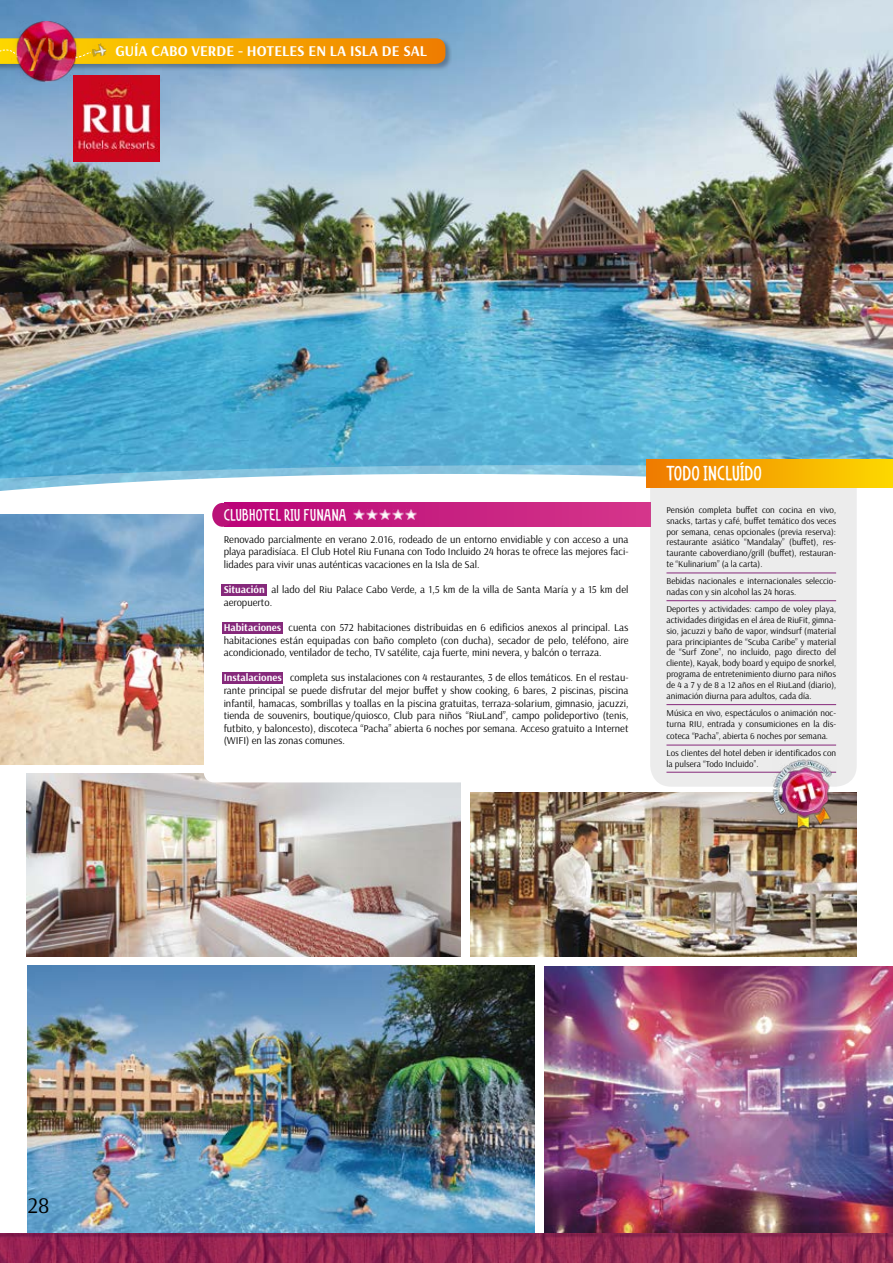
<style>
.page{position:relative;width:893px;height:1263px;background:#fff}
.page>*{position:absolute;margin:0;border:0;box-sizing:border-box;transform-origin:0 0}
.t1{font:22.5px "Arsenal";color:#000}
.t2{font:700 15px "Arsenal";color:#fff}
.t3{font:15px "Desiderata";color:#fff}
.t4{font:12px "Desiderata";color:#fff}
.t5{font:10.5px/12.6px "Arsenal";color:#000;text-align:justify}
.t6{font:9px/10.8px "Arsenal";color:#000}
.s1{font-weight:700;color:#fff}
</style>
<div class="page">
<img style="left:470px;top:793px;width:387px;height:164px">
<img style="left:544px;top:966px;width:349px;height:267px">
<img style="left:28px;top:965px;width:507px;height:268px">
<img style="left:26px;top:774px;width:434px;height:183px">
<img style="left:0;top:0;width:893px;height:464px">
<svg style="left:0;top:464px;width:646px;height:3px;background:#5db0d4"></svg>
<svg style="left:0;top:467px;width:878px;height:60px"></svg>
<div style="left:212px;top:503px;width:21px;height:24px;background:#ba1278;border-radius:50%"></div>
<svg style="left:222px;top:585px;width:45px;height:11px"></svg>
<div style="left:650px;top:465px;width:207px;height:322px;background:#ececec;border-radius:21px"></div>
<div style="left:646px;top:460px;width:247px;height:27px;background:linear-gradient(to right,#ee7900,#fdd900)"></div>
<svg style="left:222px;top:622px;width:60px;height:11px"></svg>
<div style="left:204px;top:677px;width:446px;height:105px;background:#fff;border-radius:11px"></div>
<hr style="left:666px;top:573px;width:170px;height:1px;background:#86297b">
<hr style="left:666px;top:600px;width:170px;height:1px;background:#86297b">
<hr style="left:666px;top:704px;width:170px;height:1px;background:#86297b">
<hr style="left:666px;top:745px;width:170px;height:1px;background:#86297b">
<hr style="left:666px;top:772px;width:170px;height:1px;background:#86297b">
<div style="left:0;top:37px;width:452px;height:34px;background:#000;opacity:.28"></div>
<svg style="left:0;top:38px;width:445px;height:26px;background:#f2a404"></svg>
<img style="left:12px;top:22px;width:69px;height:3px">
<div style="left:10px;top:25px;width:71px;height:60px;background:#000;opacity:.5"></div>
<img style="left:24px;top:36px;width:44px;height:35px">
<img style="left:773px;top:759px;width:63px;height:72px">
<img style="left:73px;top:75px;width:86px;height:87px">
<svg style="left:222px;top:673px;width:60px;height:11px"></svg>
<svg style="left:225px;top:503px;width:425px;height:24px;background:#c82283"></svg>
<img style="left:0;top:515px;width:204px;height:250px">
<svg style="left:878px;top:468px;width:15px;height:20px"></svg>
<svg style="left:0;top:1233px;width:893px;height:30px;background:#912550"></svg>
<h2 class="t2" style="left:115px;top:41px;width:313px">GUÍA CABO VERDE - HOTELES EN LA ISLA DE SAL</h2>
<p class="t4" style="left:224px;top:505px;width:124px">CLUBHOTEL RIU FUNANA</p>
<p class="t5" style="left:224px;top:533px;width:406px">Renovado parcialmente en verano 2.016, rodeado de un entorno envidiable y con acceso a una playa paradisíaca. El Club Hotel Riu Funana con Todo Incluido 24 horas te ofrece las mejores faci&shy;lidades para vivir unas auténticas vacaciones en la Isla de Sal.</p>
<p class="t5" style="left:224px;top:583px;width:406px"><span class="s1">Situación</span> al lado del Riu Palace Cabo Verde, a 1,5 km de la villa de Santa María y a 15 km del aeropuerto.</p>
<p class="t5" style="left:224px;top:621px;width:406px"><span class="s1">Habitaciones</span> cuenta con 572 habitaciones distribuidas en 6 edificios anexos al principal. Las habitaciones están equipadas con baño completo (con ducha), secador de pelo, teléfono, aire acondicionado, ventilador de techo, TV satélite, caja fuerte, mini nevera, y balcón o terraza.</p>
<p class="t5" style="left:224px;top:672px;width:406px"><span class="s1">Instalaciones</span> completa sus instalaciones con 4 restaurantes, 3 de ellos temáticos. En el restau&shy;rante principal se puede disfrutar del mejor buffet y show cooking, 6 bares, 2 piscinas, piscina infantil, hamacas, sombrillas y toallas en la piscina gratuitas, terraza-solarium, gimnasio, jacuzzi, tienda de souvenirs, boutique/quiosco, Club para niños “RiuLand”, campo polideportivo (tenis, futbito, y baloncesto), discoteca “Pacha” abierta 6 noches por semana. Acceso gratuito a Internet (WIFI) en las zonas comunes.</p>
<h2 class="t3" style="left:666px;top:462px;width:97px">TODO INCLUÍDO</h2>
<p class="t6" style="left:666px;top:505px;width:171px;text-align:justify">Pensión completa buffet con cocina en vivo, snacks, tartas y café, buffet temático dos veces por semana, cenas opcionales (previa reserva): restaurante asiático “Mandalay” (buffet), res&shy;taurante caboverdiano/grill (buffet), restauran&shy;te “Kulinarium” (a la carta).</p>
<p class="t6" style="left:666px;top:576px;width:171px">Bebidas nacionales e internacionales seleccio&shy;nadas con y sin alcohol las 24 horas.</p>
<p class="t6" style="left:666px;top:604px;width:171px;text-align:justify">Deportes y actividades: campo de voley playa, actividades dirigidas en el área de RiuFit, gimna&shy;sio, jacuzzi y baño de vapor, windsurf (material para principiantes de “Scuba Caribe” y material de “Surf Zone”, no incluido, pago directo del cliente), Kayak, body board y equipo de snorkel, programa de entretenimiento diurno para niños de 4 a 7 y de 8 a 12 años en el RiuLand (diario), animación diurna para adultos, cada día.</p>
<p class="t6" style="left:666px;top:707px;width:171px">Música en vivo, espectáculos o animación noc&shy;turna RIU, entrada y consumiciones en la dis-</p>
<p class="t6" style="left:666px;top:728px;width:171px;line-height:17.2px">coteca “Pacha”, abierta 6 noches por semana.<br>Los clientes del hotel deben ir identificados con</p>
<p class="t6" style="left:666px;top:759px;width:94px">la pulsera “Todo Incluido”.</p>
<h1 class="t1" style="left:27px;top:1191px;width:23px">28</h1>
</div>
